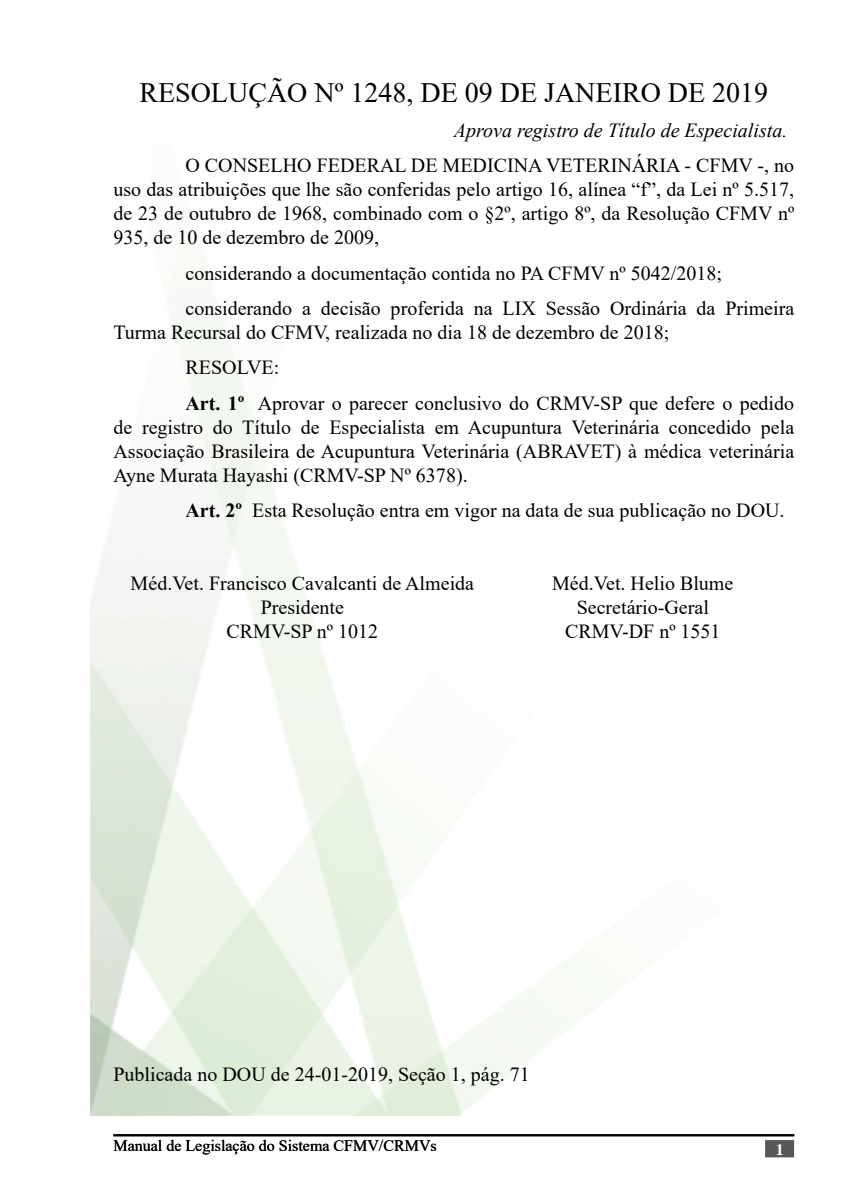
<style>
.page{position:relative;width:851px;height:1191px;background:#fff}
.page>*{position:absolute;margin:0;border:0;box-sizing:border-box;transform-origin:0 0}
.t1{font:28px "Times New Roman";color:#000}
.t2{font:20px/24px "Times New Roman";color:#000;text-align:justify}
.t3{font:italic 20px "Times New Roman";color:#000}
.t4{font:16px "Times New Roman";color:#000}
.t5{font:700 16px "Times";color:#fff}
.s1{font-weight:700}
</style>
<div class="page">
<hr style="left:113px;top:1134px;width:681px;height:2px;background:#000">
<div style="left:765px;top:1140px;width:28px;height:17px;background:#58585a;border:2px solid #58585a"></div>
<h1 class="t1" style="left:139px;top:72px;width:630px">RESOLUÇÃO Nº 1248, DE 09 DE JANEIRO DE 2019</h1>
<p class="t3" style="left:454px;top:116px;width:335px">Aprova registro de Título de Especialista.</p>
<p class="t2" style="left:113px;top:153px;width:682px;text-indent:72px">O CONSELHO FEDERAL DE MEDICINA VETERINÁRIA - CFMV -, no uso das atribuições que lhe são conferidas pelo artigo 16, alínea “f”, da Lei nº 5.517, de 23 de outubro de 1968, combinado com o §2º, artigo 8º, da Resolução CFMV nº 935, de 10 de dezembro de 2009,</p>
<p class="t2" style="left:185px;top:255px;width:610px;line-height:35.4px">considerando a documentação contida no PA CFMV nº 5042/2018; considerando a decisão proferida na LIX Sessão Ordinária da Primeira</p>
<p class="t2" style="left:185px;top:314px;width:610px;line-height:35.4px;text-align:left;text-indent:-72px">Turma Recursal do CFMV, realizada no dia 18 de dezembro de 2018;<br>RESOLVE:<br><span class="s1">Art. 1º</span> Aprovar o parecer conclusivo do CRMV-SP que defere o pedido</p>
<p class="t2" style="left:113px;top:414px;width:682px">de registro do Título de Especialista em Acupuntura Veterinária concedido pela Associação Brasileira de Acupuntura Veterinária (ABRAVET) à médica veterinária Ayne Murata Hayashi (CRMV-SP Nº 6378).</p>
<p class="t2" style="left:185px;top:498px;width:600px"><span class="s1">Art. 2º</span> Esta Resolução entra em vigor na data de sua publicação no DOU.</p>
<p class="t2" style="left:131px;top:570px;width:345px;text-align:center">Méd.Vet. Francisco Cavalcanti de Almeida<br>Presidente<br>CRMV-SP nº 1012</p>
<p class="t2" style="left:552px;top:570px;width:183px;text-align:center">Méd.Vet. Helio Blume<br>Secretário-Geral<br>CRMV-DF nº 1551</p>
<p class="t2" style="left:113px;top:1061px;width:418px">Publicada no DOU de 24-01-2019, Seção 1, pág. 71</p>
<p class="t4" style="left:113px;top:1134px;width:325px">Manual de Legislação do Sistema CFMV/CRMVs</p>
<p class="t5" style="left:775px;top:1140px;width:9px">1</p>
</div>
